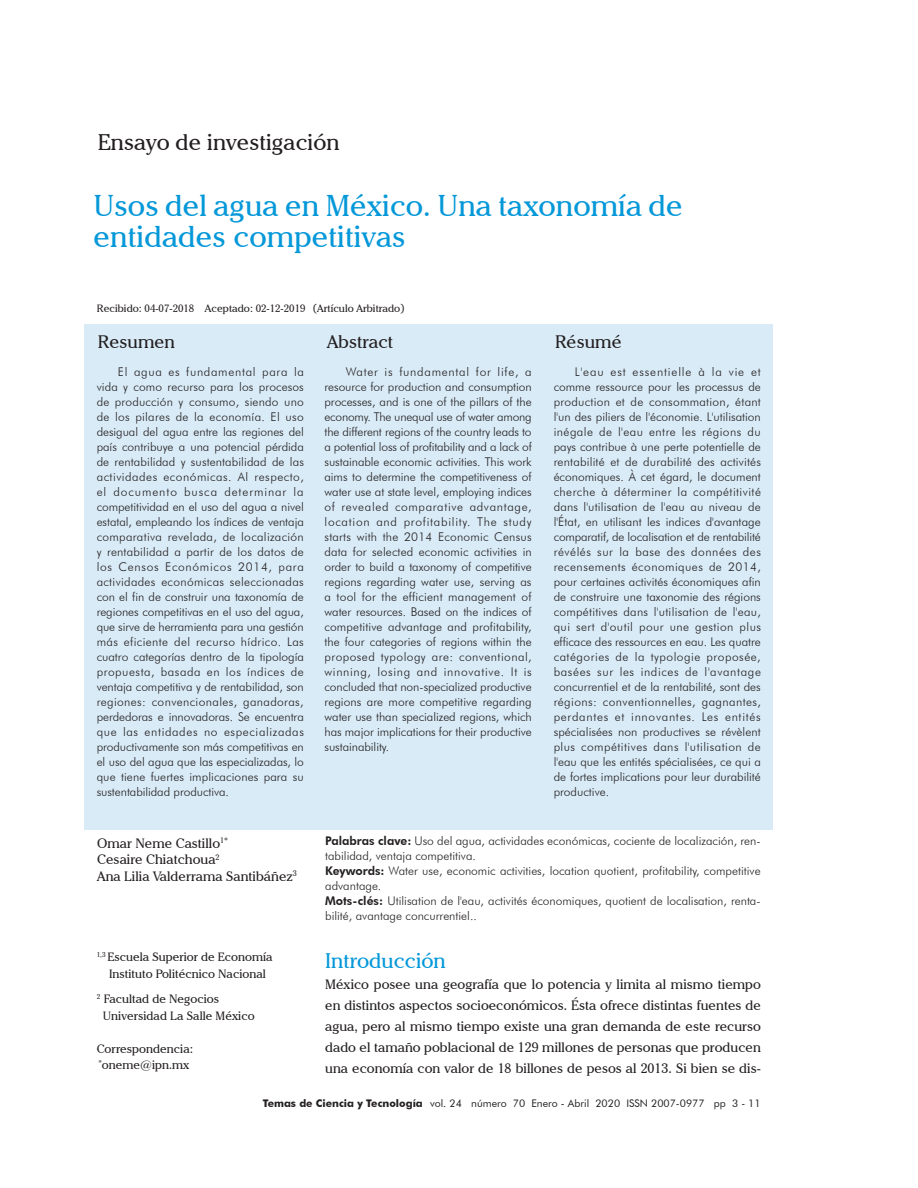
<style>
.page{position:relative;width:918px;height:1188px;background:#fff}
.page>*{position:absolute;margin:0;border:0;box-sizing:border-box;transform-origin:0 0}
.t1{font:30px/31.5px "Cheltenham IT Cby BT";color:#0498d9}
.t2{font:22.5px "Cheltenham IT Cby BT";color:#231f20}
.t3{font:21px "Cheltenham IT Cby BT";color:#0498d9}
.t4{font:18px "Cheltenham IT Cby BT";color:#231f20}
.t5{font:13.5px/21px "Cheltenham IT Cby BT";color:#231f20}
.t6{font:300 12px/15px "Futura BT";color:#231f20;text-align:justify}
.t7{font:12px/16.5px "Cheltenham IT Cby BT";color:#231f20}
.t8{font:10.5px "Futura BT";color:#231f20}
.t9{font:10.5px "Cheltenham IT Cby BT";color:#231f20}
.s1{font-weight:800}
.s2{font-weight:700}
</style>
<div class="page">
<div style="left:84px;top:324px;width:688px;height:506px;background:#d9ebf7"></div>
<h2 class="t2" style="left:98px;top:128px;width:243px">Ensayo de investigación</h2>
<h1 class="t1" style="left:94px;top:189px;width:591px">Usos del agua en México. Una taxonomía de entidades competitivas</h1>
<p class="t9" style="left:97px;top:302px;width:309px">Recibido: 04-07-2018 Aceptado: 02-12-2019 (Artículo Arbitrado)</p>
<h3 class="t4" style="left:98px;top:330px;width:79px">Resumen</h3>
<h3 class="t4" style="left:327px;top:330px;width:68px">Abstract</h3>
<h3 class="t4" style="left:555px;top:330px;width:68px">Résumé</h3>
<p class="t6" style="left:97px;top:364px;width:209px;text-indent:21px">El agua es fundamental para la vida y como recurso para los procesos de producción y consumo, siendo uno de los pilares de la economía. El uso desigual del agua entre las regiones del país contribuye a una potencial pérdida de rentabilidad y sustentabilidad de las actividades económicas. Al respecto, el documento busca determinar la competitividad en el uso del agua a nivel estatal, empleando los índices de ventaja comparativa revelada, de localización y rentabilidad a partir de los datos de los Censos Económicos 2014, para actividades económicas seleccionadas con el fin de construir una taxonomía de regiones competitivas en el uso del agua, que sirve de herramienta para una gestión más eficiente del recurso hídrico. Las cuatro categorías dentro de la tipología propuesta, basada en los índices de ventaja competitiva y de rentabilidad, son regiones: convencionales, ganadoras, perdedoras e innovadoras. Se encuentra que las entidades no especializadas productivamente son más competitivas en el uso del agua que las especializadas, lo que tiene fuertes implicaciones para su sustentabilidad productiva.</p>
<p class="t5" style="left:97px;top:834px;width:201px;line-height:16.5px">Omar Neme Castillo<sup>1*<br></sup>Cesaire Chiatchoua<sup>2<br></sup>Ana Lilia Valderrama Santibáñez<sup>3</sup></p>
<p class="t7" style="left:97px;top:949px;width:178px;text-align:center"><sup>1,3</sup> Escuela Superior de Economía<br>Instituto Politécnico Nacional</p>
<p class="t7" style="left:103px;top:991px;width:153px;text-indent:-6px"><sup>2</sup> Facultad de Negocios<br>Universidad La Salle México</p>
<p class="t7" style="left:97px;top:1040px;width:98px">Correspondencia: <sup>*</sup>oneme@ipn.mx</p>
<p class="t6" style="left:325px;top:364px;width:209px;text-indent:21px">Water is fundamental for life, a resource for production and consumption processes, and is one of the pillars of the economy. The unequal use of water among the different regions of the country leads to a potential loss of profitability and a lack of sustainable economic activities. This work aims to determine the competitiveness of water use at state level, employing indices of revealed comparative advantage, location and profitability. The study starts with the 2014 Economic Census data for selected economic activities in order to build a taxonomy of competitive regions regarding water use, serving as a tool for the efficient management of water resources. Based on the indices of competitive advantage and profitability, the four categories of regions within the proposed typology are: conventional, winning, losing and innovative. It is concluded that non-specialized productive regions are more competitive regarding water use than specialized regions, which has major implications for their productive sustainability.</p>
<p class="t6" style="left:554px;top:364px;width:209px;text-indent:21px">L'eau est essentielle à la vie et comme ressource pour les processus de production et de consommation, étant l'un des piliers de l'économie. L'utilisation inégale de l'eau entre les régions du pays contribue à une perte potentielle de rentabilité et de durabilité des activités économiques. À cet égard, le document cherche à déterminer la compétitivité dans l'utilisation de l'eau au niveau de l'État, en utilisant les indices d'avantage comparatif, de localisation et de rentabilité révélés sur la base des données des recensements économiques de 2014, pour certaines activités économiques afin de construire une taxonomie des régions compétitives dans l'utilisation de l'eau, qui sert d'outil pour une gestion plus efficace des ressources en eau. Les quatre catégories de la typologie proposée, basées sur les indices de l'avantage concurrentiel et de la rentabilité, sont des régions: conventionnelles, gagnantes, perdantes et innovantes. Les entités spécialisées non productives se révèlent plus compétitives dans l'utilisation de l'eau que les entités spécialisées, ce qui a de fortes implications pour leur durabilité productive.</p>
<p class="t6" style="left:325px;top:833px;width:437px;text-align:left"><span class="s1">Palabras clave:</span> Uso del agua, actividades económicas, cociente de localización, ren&shy;tabilidad, ventaja competitiva.<br><span class="s1">Keywords:</span> Water use, economic activities, location quotient, profitability, competitive advantage.<br><span class="s1">Mots-clés:</span> Utilisation de l'eau, activités économiques, quotient de localisation, renta&shy;bilité, avantage concurrentiel..</p>
<h3 class="t3" style="left:325px;top:948px;width:122px">Introducción</h3>
<p class="t5" style="left:325px;top:974px;width:437px;text-align:justify">México posee una geografía que lo potencia y limita al mismo tiempo en distintos aspectos socioeconómicos. Ésta ofrece distintas fuentes de agua, pero al mismo tiempo existe una gran demanda de este recurso dado el tamaño poblacional de 129 millones de personas que producen una economía con valor de 18 billones de pesos al 2013. Si bien se dis-</p>
<p class="t8" style="left:263px;top:1097px;width:499px"><span class="s2">Temas de Ciencia y Tecnología</span> vol. 24 número 70 Enero - Abril 2020 ISSN 2007-0977 pp 3 - 11</p>
</div>
